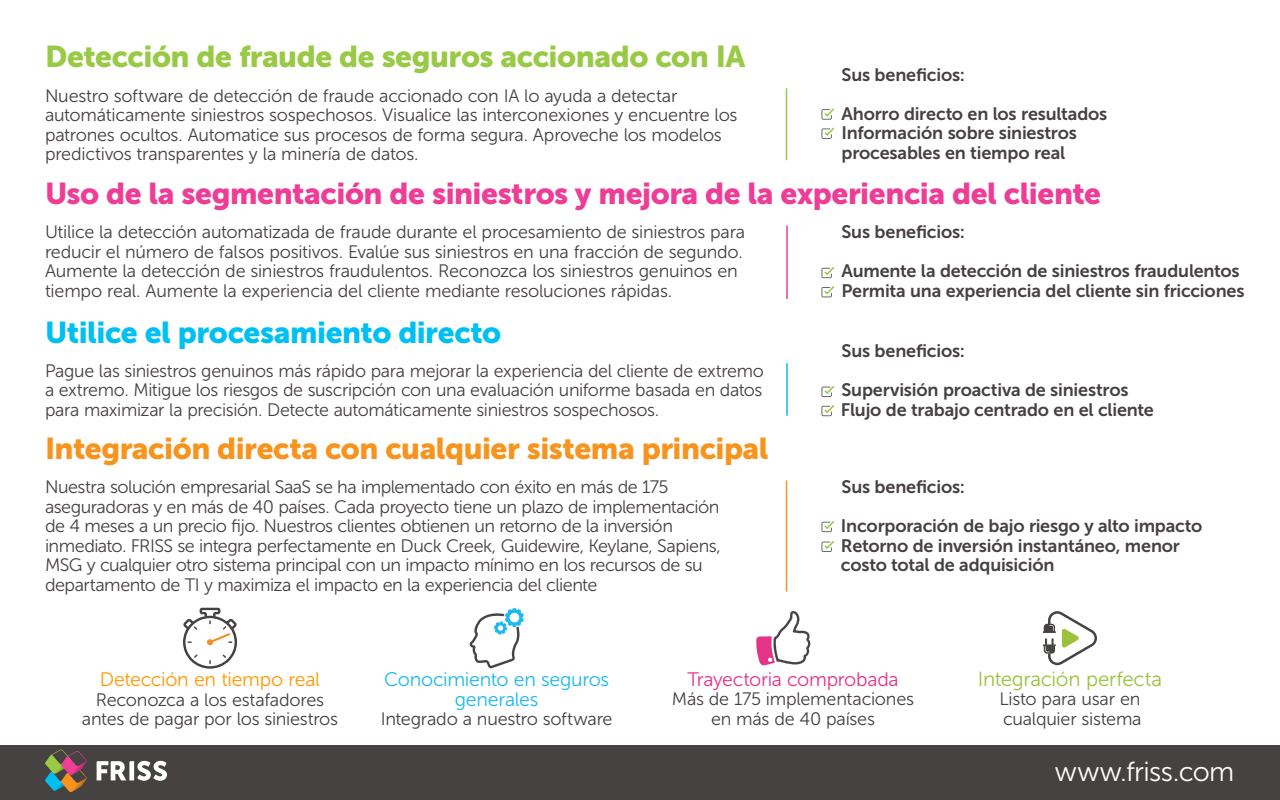
<style>
.page{position:relative;width:1280px;height:800px;background:#fff}
.page>*{position:absolute;margin:0;border:0;box-sizing:border-box;transform-origin:0 0}
.t1{font:30px "Museo Sans 900";letter-spacing:-.015em;color:#ee3d96}
.t2{font:30px "Museo Sans 900";letter-spacing:-.015em;color:#f7941e}
.t3{font:30px "Museo Sans 900";letter-spacing:-.015em;color:#99ca45}
.t4{font:30px "Museo Sans 900";letter-spacing:-.015em;color:#00c0f3}
.t5{font:27.5px "Museo Sans 300";letter-spacing:-.02em;color:#fff}
.t6{font:20.5px "Museo Sans 300";letter-spacing:-.015em;color:#9cc23d}
.t7{font:19.5px/19.5px "Museo Sans 300";letter-spacing:-.015em;color:#1cbaed;text-align:center}
.t8{font:19.5px "Museo Sans 300";letter-spacing:-.015em;color:#f90}
.t9{font:19.5px "Museo Sans 300";letter-spacing:-.015em;color:#e6338a}
.t10{font:18px/19.5px "Museo Sans 300";letter-spacing:-.02em;color:#474041}
.t11{font:18px/39px "Museo Sans 700";letter-spacing:-.01em;color:#474041}
</style>
<div class="page">
<hr style="left:786px;top:88px;width:1px;height:72px;background:#99ca45">
<hr style="left:786px;top:225px;width:2px;height:74px;background:#ee3d96">
<hr style="left:786px;top:363px;width:2px;height:53px;background:#00c0f3">
<hr style="left:786px;top:480px;width:1px;height:112px;background:#f7941e">
<div style="left:0;top:745px;width:1280px;height:55px;background:#474242"></div>
<svg style="left:97px;top:761px;width:70px;height:20px"></svg>
<svg style="left:45px;top:749px;width:42px;height:43px"></svg>
<svg style="left:756px;top:611px;width:55px;height:55px"></svg>
<svg style="left:1043px;top:611px;width:54px;height:54px"></svg>
<svg style="left:469px;top:608px;width:55px;height:60px"></svg>
<div style="left:510px;top:613px;width:9px;height:9px;background:#fff;border-radius:50%"></div>
<svg style="left:183px;top:608px;width:54px;height:61px"></svg>
<svg style="left:821px;top:108px;width:13px;height:12px"></svg>
<svg style="left:821px;top:127px;width:13px;height:12px"></svg>
<svg style="left:821px;top:267px;width:13px;height:11px"></svg>
<svg style="left:821px;top:286px;width:13px;height:11px"></svg>
<svg style="left:821px;top:386px;width:13px;height:11px"></svg>
<svg style="left:821px;top:521px;width:13px;height:11px"></svg>
<svg style="left:821px;top:405px;width:13px;height:11px"></svg>
<svg style="left:821px;top:541px;width:13px;height:11px"></svg>
<h1 class="t3" style="left:45px;top:40px;width:702px">Detección de fraude de seguros accionado con IA</h1>
<p class="t10" style="left:45px;top:86px;width:694px">Nuestro software de detección de fraude accionado con IA lo ayuda a detectar automáticamente siniestros sospechosos. Visualice las interconexiones y encuentre los patrones ocultos. Automatice sus procesos de forma segura. Aproveche los modelos predictivos transparentes y la minería de datos.</p>
<p class="t11" style="left:842px;top:55px;width:267px">Sus beneficios:<br>Ahorro directo en los resultados</p>
<p class="t11" style="left:842px;top:123px;width:237px;line-height:19.5px">Información sobre siniestros procesables en tiempo real</p>
<h1 class="t1" style="left:45px;top:177px;width:1058px">Uso de la segmentación de siniestros y mejora de la experiencia del cliente</h1>
<p class="t10" style="left:45px;top:222px;width:702px">Utilice la detección automatizada de fraude durante el procesamiento de siniestros para reducir el número de falsos positivos. Evalúe sus siniestros en una fracción de segundo.<br>Aumente la detección de siniestros fraudulentos. Reconozca los siniestros genuinos en tiempo real. Aumente la experiencia del cliente mediante resoluciones rápidas.</p>
<h1 class="t4" style="left:45px;top:315px;width:458px">Utilice el procesamiento directo</h1>
<p class="t10" style="left:45px;top:361px;width:720px;text-align:justify">Pague las siniestros genuinos más rápido para mejorar la experiencia del cliente de extremo a extremo. Mitigue los riesgos de suscripción con una evaluación uniforme basada en datos para maximizar la precisión. Detecte automáticamente siniestros sospechosos.</p>
<h1 class="t2" style="left:45px;top:432px;width:725px">Integración directa con cualquier sistema principal</h1>
<p class="t10" style="left:45px;top:478px;width:677px">Nuestra solución empresarial SaaS se ha implementado con éxito en más de 175 aseguradoras y en más de 40 países. Cada proyecto tiene un plazo de implementación de 4 meses a un precio fijo. Nuestros clientes obtienen un retorno de la inversión inmediato. FRISS se integra perfectamente en Duck Creek, Guidewire, Keylane, Sapiens, MSG y cualquier otro sistema principal con un impacto mínimo en los recursos de su departamento de TI y maximiza el impacto en la experiencia del cliente</p>
<p class="t11" style="left:842px;top:213px;width:400px">Sus beneficios:<br>Aumente la detección de siniestros fraudulentos</p>
<p class="t11" style="left:842px;top:271px;width:405px">Permita una experiencia del cliente sin fricciones</p>
<p class="t11" style="left:842px;top:332px;width:288px">Sus beneficios:<br>Supervisión proactiva de siniestros</p>
<p class="t11" style="left:841px;top:390px;width:314px">Flujo de trabajo centrado en el cliente</p>
<p class="t11" style="left:841px;top:467px;width:363px">Sus beneficios:<br>Incorporación de bajo riesgo y alto impacto</p>
<p class="t11" style="left:841px;top:536px;width:341px;line-height:19.5px">Retorno de inversión instantáneo, menor costo total de adquisición</p>
<p class="t8" style="left:100px;top:669px;width:222px">Detección en tiempo real</p>
<p class="t10" style="left:82px;top:690px;width:258px;text-align:center">Reconozca a los estafadores antes de pagar por los siniestros</p>
<p class="t7" style="left:384px;top:670px;width:226px">Conocimiento en seguros generales</p>
<p class="t10" style="left:381px;top:709px;width:233px">Integrado a nuestro software</p>
<p class="t9" style="left:687px;top:669px;width:213px">Trayectoria comprobada</p>
<p class="t10" style="left:672px;top:690px;width:244px;text-align:center">Más de 175 implementaciones en más de 40 países</p>
<p class="t6" style="left:978px;top:668px;width:186px">Integración perfecta</p>
<p class="t10" style="left:1000px;top:690px;width:144px">Listo para usar en cualquier sistema</p>
<h2 class="t5" style="left:1025px;top:749px;width:181px">www.friss.com</h2>
<h2 class="t5" style="left:1055px;top:757px;width:181px">www.friss.com</h2>
</div>
